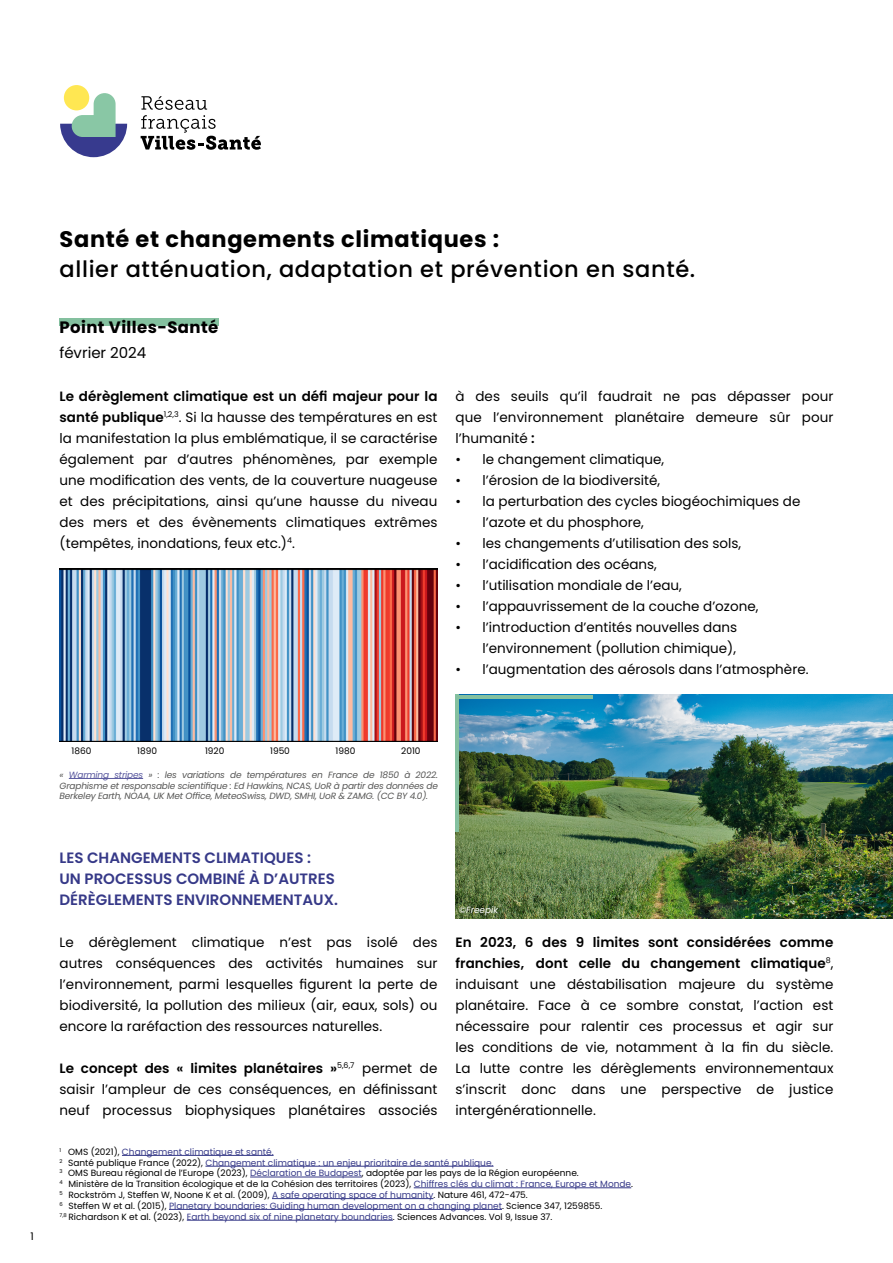
<style>
.page{position:relative;width:893px;height:1263px;background:#fff}
.page>*{position:absolute;margin:0;border:0;box-sizing:border-box;transform-origin:0 0}
.t1{font:500 22.5px "Poppins";letter-spacing:.03em;color:#000}
.t2{font:700 22.5px "Poppins";letter-spacing:.03em;color:#000}
.t3{font:700 16.5px "Poppins";letter-spacing:.025em;color:#000}
.t4{font:600 15px/21px "Poppins";color:#363988}
.t5{font:15px "Poppins";color:#000}
.t6{font:13.5px/21px "Poppins";color:#000;text-align:justify}
.t7{font:10.5px "Poppins";color:#000}
.t8{font:9px/10.8px "Poppins";color:#000}
.t9{font:italic 9px/10.8px "Poppins";letter-spacing:-.02em;color:#575756;text-align:justify}
.t10{font:italic 9px "Poppins";color:#fff}
.s1{font-weight:600}
.s2{color:#59589e}
.s3{color:#363988}
</style>
<div class="page">
<div style="left:59px;top:318px;width:160px;height:8px;background:#84c09f"></div>
<div style="left:64px;top:85px;width:25px;height:25px;background:#ffe752;border-radius:50%"></div>
<svg style="left:60px;top:93px;width:67px;height:64px"></svg>
<svg style="left:141px;top:96px;width:120px;height:54px"></svg>
<img style="left:60px;top:569px;width:378px;height:172px">
<hr style="left:69px;top:778px;width:74px;height:1px;background:#59589e">
<hr style="left:122px;top:1155px;width:152px;height:1px;background:#363988">
<hr style="left:205px;top:1166px;width:288px;height:1px;background:#363988">
<hr style="left:250px;top:1177px;width:112px;height:1px;background:#363988">
<hr style="left:414px;top:1187px;width:217px;height:1px;background:#363988">
<hr style="left:272px;top:1198px;width:161px;height:1px;background:#363988">
<hr style="left:169px;top:1209px;width:333px;height:1px;background:#363988">
<hr style="left:187px;top:1220px;width:206px;height:1px;background:#363988">
<img style="left:455px;top:695px;width:438px;height:223px">
<hr style="left:455px;top:695px;width:137px;height:3px;background:#84c09f">
<hr style="left:455px;top:695px;width:4px;height:137px;background:#84c09f">
<h1 class="t2" style="left:60px;top:226px;width:441px">Santé et changements climatiques :</h1>
<h1 class="t1" style="left:60px;top:256px;width:637px">allier atténuation, adaptation et prévention en santé.</h1>
<p class="t3" style="left:59px;top:317px;width:160px">Point Villes-Santé</p>
<p class="t5" style="left:59px;top:344px;width:88px">février 2024</p>
<p class="t6" style="left:60px;top:385px;width:379px"><span class="s1">Le dérèglement climatique est un défi majeur pour la santé publique</span><sup>1,2,3</sup>. Si la hausse des températures en est la manifestation la plus emblématique, il se caractérise également par d’autres phénomènes, par exemple une modification des vents, de la couverture nuageuse et des précipitations, ainsi qu’une hausse du niveau des mers et des évènements climatiques extrêmes (tempêtes, inondations, feux etc.)<sup>4</sup>.</p>
<p class="t6" style="left:455px;top:385px;width:379px">à des seuils qu’il faudrait ne pas dépasser pour que l’environnement planétaire demeure sûr pour l’humanité <span class="s1">:</span></p>
<p class="t6" style="left:455px;top:448px;width:210px">• le changement climatique,</p>
<p class="t6" style="left:455px;top:469px;width:206px">• l’érosion de la biodiversité,</p>
<p class="t6" style="left:482px;top:490px;width:319px;text-indent:-27px">• la perturbation des cycles biogéochimiques de l’azote et du phosphore,</p>
<p class="t6" style="left:455px;top:532px;width:287px">• les changements d’utilisation des sols,</p>
<p class="t6" style="left:455px;top:553px;width:203px">• l’acidification des océans,</p>
<p class="t6" style="left:455px;top:574px;width:228px">• l’utilisation mondiale de l’eau,</p>
<p class="t6" style="left:455px;top:595px;width:304px">• l’appauvrissement de la couche d’ozone,</p>
<p class="t6" style="left:455px;top:616px;width:283px;text-align:right">• l’introduction d’entités nouvelles dans l’environnement (pollution chimique),</p>
<p class="t6" style="left:455px;top:658px;width:355px">• l’augmentation des aérosols dans l’atmosphère.</p>
<p class="t7" style="left:31px;top:1230px;width:5px">1</p>
<p class="t8" style="left:72px;top:745px;width:21px">1860</p>
<p class="t8" style="left:137px;top:745px;width:21px">1890</p>
<p class="t8" style="left:205px;top:745px;width:21px">1920</p>
<p class="t8" style="left:270px;top:745px;width:21px">1950</p>
<p class="t8" style="left:336px;top:745px;width:21px">1980</p>
<p class="t8" style="left:401px;top:745px;width:21px">2010</p>
<p class="t9" style="left:60px;top:769px;width:380px">« <span class="s2">Warming stripes</span> » : les variations de températures en France de 1850 à 2022.<br>Graphisme et responsable scientifique : Ed Hawkins, NCAS, UoR à partir des données de Berkeley Earth, NOAA, UK Met Office, MeteoSwiss, DWD, SMHI, UoR &amp; ZAMG. (CC BY 4.0).</p>
<p class="t4" style="left:60px;top:847px;width:280px">LES CHANGEMENTS CLIMATIQUES :<br>UN PROCESSUS COMBINÉ À D’AUTRES<br>DÉRÈGLEMENTS ENVIRONNEMENTAUX.</p>
<p class="t6" style="left:60px;top:931px;width:379px">Le dérèglement climatique n’est pas isolé des autres conséquences des activités humaines sur l’environnement, parmi lesquelles figurent la perte de biodiversité, la pollution des milieux (air, eaux, sols) ou encore la raréfaction des ressources naturelles.</p>
<p class="t6" style="left:60px;top:1057px;width:379px"><span class="s1">Le concept des « limites planétaires »</span><sup>5,6,7</sup> permet de saisir l’ampleur de ces conséquences, en définissant neuf processus biophysiques planétaires associés</p>
<p class="t10" style="left:459px;top:905px;width:41px">©Freepik</p>
<p class="t6" style="left:455px;top:931px;width:379px"><span class="s1">En 2023, 6 des 9 limites sont considérées comme franchies, dont celle du changement climatique</span><sup>8</sup>, induisant une déstabilisation majeure du système planétaire. Face à ce sombre constat, l’action est nécessaire pour ralentir ces processus et agir sur les conditions de vie, notamment à la fin du siècle.<br>La lutte contre les dérèglements environnementaux s’inscrit donc dans une perspective de justice intergénérationnelle.</p>
<p class="t8" style="left:60px;top:1146px;width:575px"><sup>1</sup> OMS (2021), <span class="s3">Changement climatique et santé.<br></span><sup>2</sup> Santé publique France (2022), <span class="s3">Changement climatique : un enjeu prioritaire de santé publique.<br></span><sup>3</sup> OMS Bureau régional de l’Europe (2023), <span class="s3">Déclaration de Budapest</span>, adoptée par les pays de la Région européenne.<br><sup>4</sup> Ministère de la Transition écologique et de la Cohésion des territoires (2023), <span class="s3">Chiffres clés du climat : France, Europe et Monde</span>.<br><sup>5</sup> Rockström J, Steffen W, Noone K et al. (2009), <span class="s3">A safe operating space of humanity</span>. Nature 461, 472-475.<br><sup>6</sup> Steffen W et al. (2015), <span class="s3">Planetary boundaries: Guiding human development on a changing planet</span>. Science 347, 1259855.<br><sup>7,8</sup> Richardson K et al. (2023), <span class="s3">Earth beyond six of nine planetary boundaries</span>. Sciences Advances. Vol 9, Issue 37.</p>
</div>
